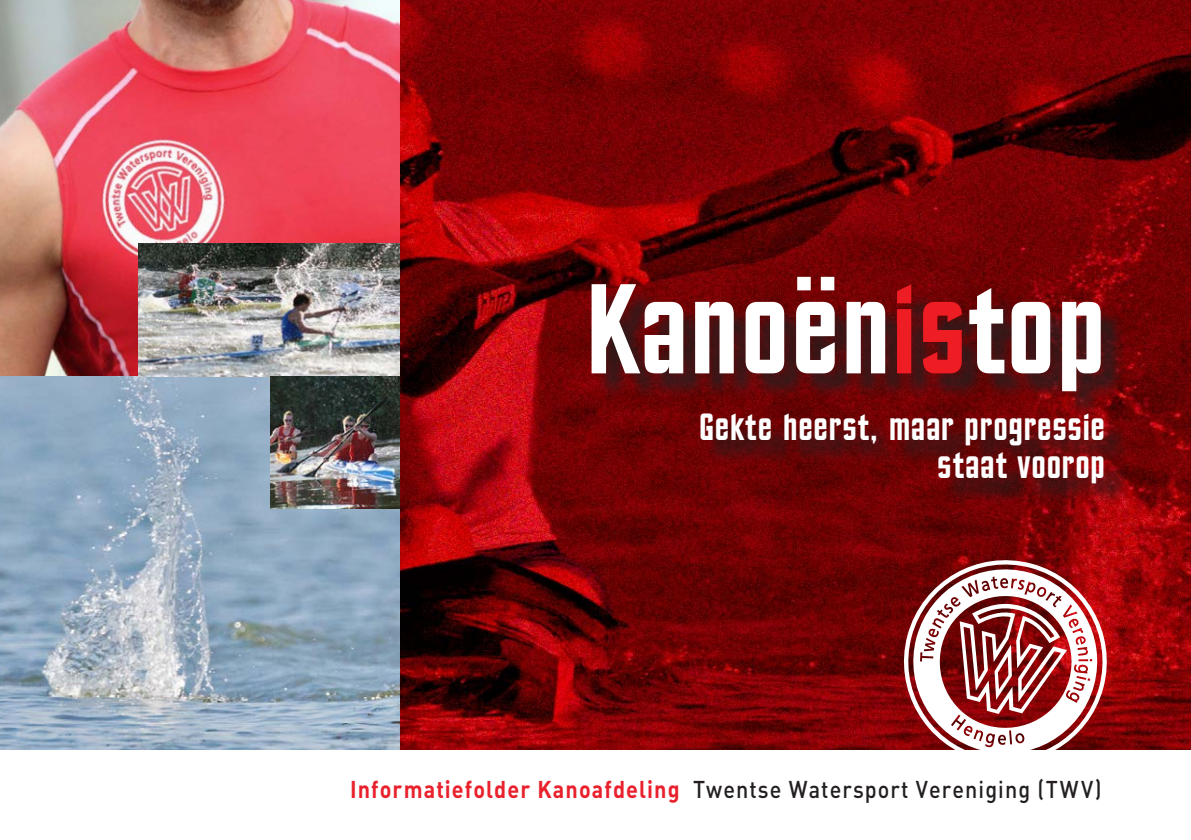
<style>
.page{position:relative;width:1191px;height:840px;background:#fff}
.page>*{position:absolute;margin:0;border:0;box-sizing:border-box;transform-origin:0 0}
.t1{font:128.4px "EXCELSIORSANS";letter-spacing:.02em;color:#fff}
.t2{font:38.6px "EXCELSIORSANS";letter-spacing:.02em;color:#fff}
.t3{font:500 24px "DIN";letter-spacing:.05em;color:#231f20;scale:.9 1}
.s1{color:#ee1d23}
.s2{font-family:"DIN Bold Alternate";font-weight:400;color:#e9212d}
</style>
<div class="page">
<img style="left:0;top:0;width:1191px;height:748px">
<img style="left:139px;top:243px;width:261px;height:133px">
<div style="left:594px;top:287px;width:532px;height:130px;background:#231f20;opacity:.8"></div>
<div style="left:703px;top:416px;width:427px;height:94px;background:#231f20;opacity:.8"></div>
<img style="left:271px;top:376px;width:129px;height:132px">
<svg style="left:960px;top:523px;width:208px;height:1px"></svg>
<svg style="left:893px;top:549px;width:224px;height:201px;background:#890305"></svg>
<svg style="left:903px;top:559px;width:204px;height:191px"></svg>
<svg style="left:797px;top:277px;width:37px;height:13px"></svg>
<p class="t1" style="left:586px;top:281px;width:521px">Kanoen<span class="s1">is</span>top</p>
<p class="t2" style="left:699px;top:412px;width:407px">Gekte heerst, maar progressie</p>
<p class="t2" style="left:937px;top:450px;width:169px">staat voorop</p>
<p class="t3" style="left:350px;top:773px;width:836px"><span class="s2">Informatiefolder Kanoafdeling</span> Twentse Watersport Vereniging (TWV)</p>
</div>
